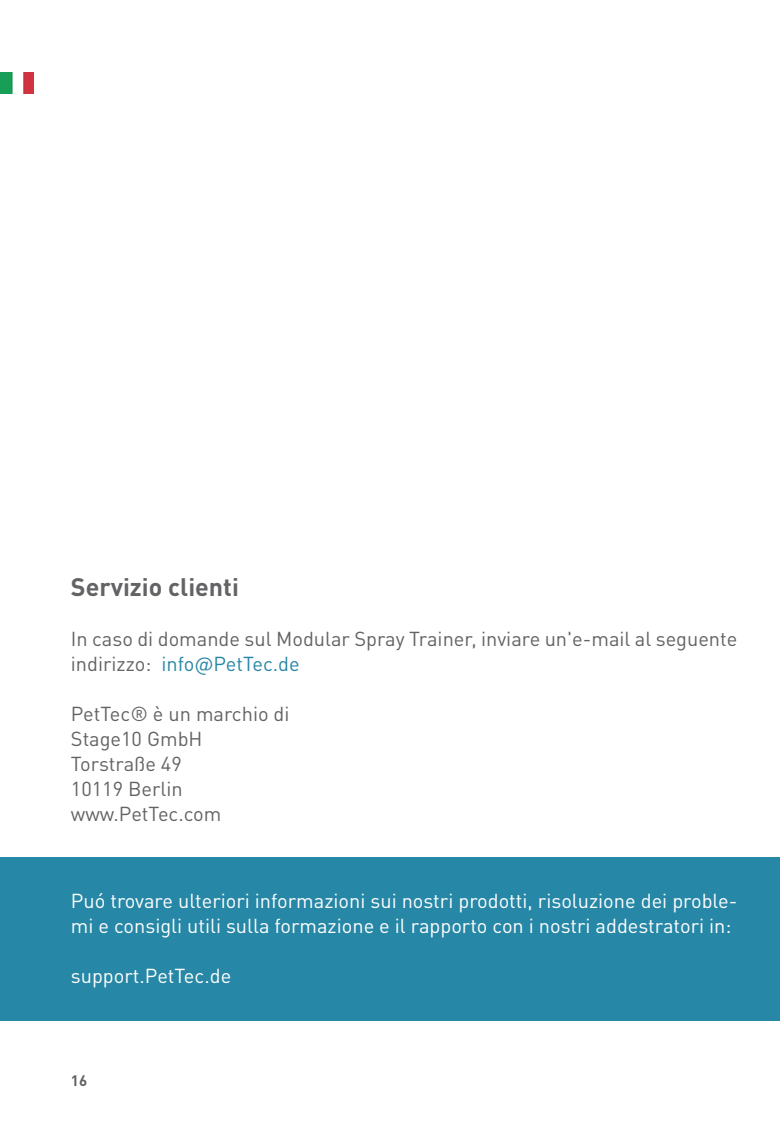
<style>
.page{position:relative;width:780px;height:1134px;background:#fff}
.page>*{position:absolute;margin:0;border:0;box-sizing:border-box;transform-origin:0 0}
.t1{font:700 25px "DIN Pro";color:#636366}
.t2{font:20px/25px "DIN Pro";color:#fff}
.t3{font:20px/25px "DIN Pro";color:#636366}
.t4{font:700 15px "DIN Pro";color:#636366}
.s1{color:#2787a6}
</style>
<div class="page">
<img style="left:0;top:73px;width:34px;height:21px">
<div style="left:0;top:858px;width:780px;height:163px;background:#2787a6"></div>
<p class="t1" style="left:71px;top:566px;width:169px">Servizio clienti</p>
<p class="t3" style="left:71px;top:624px;width:668px">In caso di domande sul Modular Spray Trainer, inviare un'e-mail al seguente indirizzo: <span class="s1">info@PetTec.de</span></p>
<p class="t3" style="left:71px;top:699px;width:220px">PetTec® è un marchio di<br>Stage10 GmbH<br>Torstraße 49<br>10119 Berlin www.PetTec.com</p>
<p class="t2" style="left:71px;top:887px;width:668px">Puó trovare ulteriori informazioni sui nostri prodotti, risoluzione dei proble&shy;mi e consigli utili sulla formazione e il rapporto con i nostri addestratori in:</p>
<p class="t2" style="left:71px;top:962px;width:162px">support.PetTec.de</p>
<p class="t4" style="left:71px;top:1068px;width:18px">16</p>
</div>
